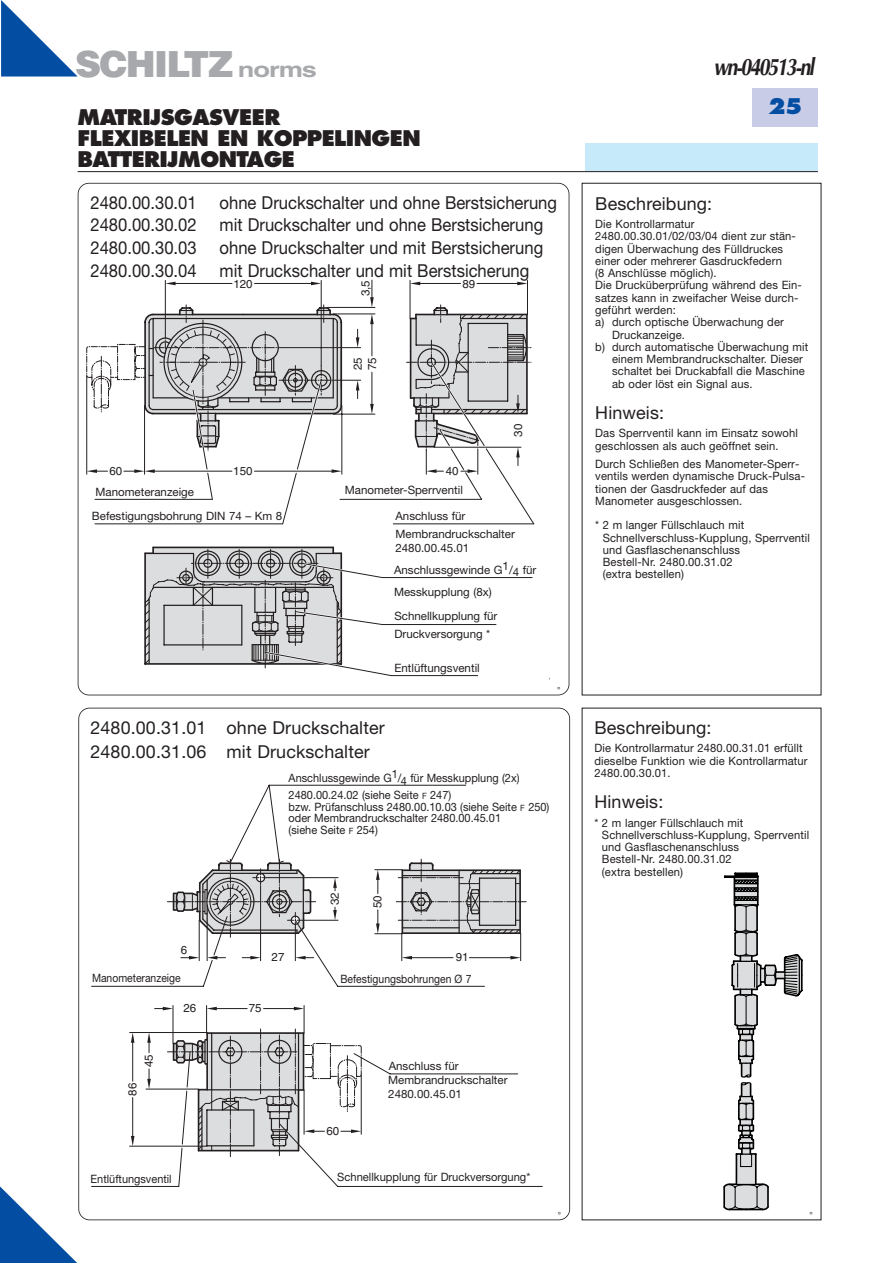
<style>
.page{position:relative;width:893px;height:1263px;background:#fff}
.page>*{position:absolute;margin:0;border:0;box-sizing:border-box;transform-origin:0 0}
.t1{font:900 36px "Helvetica";letter-spacing:-.045em;color:#a7a9ac}
.t2{font:italic 700 24px "Optima";letter-spacing:-.085em;color:#231f20;scale:.8 1}
.t3{font:800 21px/21px "Futura";letter-spacing:-.025em;color:#231f20}
.t4{font:800 21px "Futura";color:#034ea2}
.t5{font:17.85px "Helvetica Neue";color:#231f20;scale:.93 1}
.t6{font:17.85px/24.8px "Helvetica Neue";color:#231f20}
.t7{font:11.55px/12.3px "Helvetica Neue";letter-spacing:.01em;color:#231f20}
.t8{font:11.55px/11.6px "Helvetica Neue";letter-spacing:.01em;color:#231f20;scale:.95 1}
.t9{font:11.55px "Helvetica";color:#231f20}
.t10{font:11.55px "Helvetica Neue";letter-spacing:.01em;color:#231f20;scale:.9 1}
.t11{font:8.7px "Helvetica Neue";color:#231f20}
.s1{font-weight:700;font-size:21px}
.s2{font-size:8.7px}
</style>
<div class="page">
<svg style="left:0;top:1186px;width:109px;height:77px"></svg>
<svg style="left:1px;top:0;width:77px;height:77px"></svg>
<div style="left:585px;top:143px;width:232px;height:28px;background:#c7eafb"></div>
<hr style="left:78px;top:171px;width:739px;height:1px;background:#231f20">
<div style="left:752px;top:89px;width:65px;height:38px;background:#c8cce7"></div>
<svg style="left:723px;top:872px;width:80px;height:339px"></svg>
<svg style="left:144px;top:547px;width:388px;height:130px"></svg>
<svg style="left:86px;top:280px;width:449px;height:245px"></svg>
<hr style="left:434px;top:447px;width:87px;height:1px;background:#231f20">
<div style="left:78px;top:183px;width:491px;height:512px;border:2px solid #231f20;border-radius:11px"></div>
<div style="left:79px;top:708px;width:490px;height:512px;background:#fff;border-radius:11px"></div>
<svg style="left:91px;top:785px;width:452px;height:402px"></svg>
<svg style="left:396px;top:859px;width:130px;height:102px"></svg>
<svg style="left:147px;top:1006px;width:177px;height:151px"></svg>
<svg style="left:167px;top:785px;width:149px;height:152px"></svg>
<div style="left:78px;top:708px;width:492px;height:512px;border:2px solid #231f20;border-radius:11px"></div>
<div style="left:308px;top:509px;width:84px;height:18px;background:#fff"></div>
<div style="left:336px;top:486px;width:127px;height:12px;background:#fff"></div>
<div style="left:497px;top:624px;width:65px;height:6px;background:#fff"></div>
<div style="left:478px;top:673px;width:60px;height:7px;background:#fff"></div>
<h1 class="t1" style="left:75px;top:51px;width:243px">SCHILTZ <span class="s1">norms</span></h1>
<h3 class="t3" style="left:78px;top:108px;width:344px">MATRIJSGASVEER<br>FLEXIBELEN EN KOPPELINGEN<br>BATTERIJMONTAGE</h3>
<h3 class="t5" style="left:90px;top:196px;width:116px">2480.00.30.01</h3>
<h3 class="t5" style="left:219px;top:196px;width:364px">ohne Druckschalter und ohne Berstsicherung</h3>
<h3 class="t5" style="left:90px;top:219px;width:116px">2480.00.30.02</h3>
<h3 class="t5" style="left:219px;top:219px;width:349px">mit Druckschalter und ohne Berstsicherung</h3>
<h3 class="t5" style="left:90px;top:241px;width:116px">2480.00.30.03</h3>
<h3 class="t5" style="left:219px;top:241px;width:349px">ohne Druckschalter und mit Berstsicherung</h3>
<h3 class="t5" style="left:90px;top:264px;width:116px">2480.00.30.04</h3>
<h3 class="t5" style="left:219px;top:264px;width:334px">mit Druckschalter und mit Berstsicherung</h3>
<p class="t9" style="left:233px;top:279px;width:21px">120</p>
<p class="t9" style="left:462px;top:279px;width:14px">89</p>
<p class="t9" style="left:361px;top:296px;width:18px;rotate:-90deg">3,5</p>
<p class="t9" style="left:353px;top:370px;width:14px;rotate:-90deg">25</p>
<p class="t9" style="left:368px;top:370px;width:14px;rotate:-90deg">75</p>
<p class="t9" style="left:514px;top:437px;width:14px;rotate:-90deg">30</p>
<p class="t9" style="left:109px;top:467px;width:14px">60</p>
<p class="t9" style="left:233px;top:467px;width:21px">150</p>
<p class="t9" style="left:445px;top:467px;width:14px">40</p>
<p class="t7" style="left:95px;top:487px;width:100px">Manometeranzeige</p>
<p class="t7" style="left:345px;top:485px;width:120px">Manometer-Sperrventil</p>
<p class="t7" style="left:92px;top:510px;width:192px">Befestigungsbohrung DIN 74 – Km 8</p>
<p class="t7" style="left:395px;top:508px;width:121px;line-height:18.1px">Anschluss für<br>Membrandruckschalter</p>
<p class="t7" style="left:395px;top:543px;width:75px">2480.00.45.01</p>
<p class="t7" style="left:394px;top:560px;width:144px;line-height:21.9px">Anschlussgewinde G1/4 für<br>Messkupplung (8x)</p>
<p class="t7" style="left:394px;top:608px;width:105px;line-height:18.1px">Schnellkupplung für<br>Druckversorgung *</p>
<p class="t7" style="left:394px;top:663px;width:87px">Entlüftungsventil</p>
<p class="t11" style="left:557px;top:687px;width:5px">°</p>
<h3 class="t6" style="left:90px;top:717px;width:296px">2480.00.31.01 ohne Druckschalter<br>2480.00.31.06 mit Druckschalter</h3>
<p class="t8" style="left:289px;top:771px;width:244px;line-height:16.8px">Anschlussgewinde G1/4 für Messkupplung (2x)<br>2480.00.24.02 (siehe Seite <span class="s2">F</span> 247)</p>
<p class="t8" style="left:289px;top:802px;width:276px">bzw. Prüfanschluss 2480.00.10.03 (siehe Seite <span class="s2">F</span> 250) oder Membrandruckschalter 2480.00.45.01<br>(siehe Seite <span class="s2">F</span> 254)</p>
<p class="t9" style="left:181px;top:946px;width:8px">6</p>
<p class="t9" style="left:330px;top:905px;width:14px;rotate:-90deg">32</p>
<p class="t9" style="left:373px;top:908px;width:14px;rotate:-90deg">50</p>
<p class="t9" style="left:271px;top:953px;width:14px">27</p>
<p class="t9" style="left:455px;top:953px;width:14px">91</p>
<p class="t10" style="left:92px;top:974px;width:100px">Manometeranzeige</p>
<p class="t10" style="left:340px;top:975px;width:147px">Befestigungsbohrungen Ø 7</p>
<p class="t9" style="left:128px;top:1096px;width:14px;rotate:-90deg">86</p>
<p class="t9" style="left:144px;top:1067px;width:14px;rotate:-90deg">45</p>
<p class="t9" style="left:183px;top:1004px;width:14px">26</p>
<p class="t9" style="left:249px;top:1004px;width:14px">75</p>
<p class="t8" style="left:91px;top:1174px;width:87px">Entlüftungsventil</p>
<p class="t9" style="left:326px;top:1127px;width:14px">60</p>
<p class="t7" style="left:388px;top:1059px;width:121px;line-height:14.9px">Anschluss für<br>Membrandruckschalter</p>
<p class="t7" style="left:388px;top:1089px;width:75px">2480.00.45.01</p>
<p class="t7" style="left:337px;top:1172px;width:194px">Schnellkupplung für Druckversorgung*</p>
<p class="t11" style="left:557px;top:1212px;width:5px">°</p>
<h2 class="t2" style="left:713px;top:57px;width:128px">wn-040513-nl</h2>
<h3 class="t4" style="left:768px;top:97px;width:36px">25</h3>
<h3 class="t6" style="left:595px;top:193px;width:118px">Beschreibung:</h3>
<p class="t7" style="left:595px;top:219px;width:101px">Die Kontrollarmatur</p>
<p class="t7" style="left:595px;top:231px;width:202px">2480.00.30.01/02/03/04 dient zur stän-</p>
<p class="t7" style="left:595px;top:244px;width:189px">digen Überwachung des Fülldruckes</p>
<p class="t7" style="left:595px;top:256px;width:188px">einer oder mehrerer Gasdruckfedern</p>
<p class="t7" style="left:595px;top:268px;width:123px">(8 Anschlüsse möglich).</p>
<p class="t7" style="left:595px;top:280px;width:208px">Die Drucküberprüfung während des Ein-</p>
<p class="t7" style="left:595px;top:293px;width:205px">satzes kann in zweifacher Weise durch-</p>
<p class="t7" style="left:595px;top:305px;width:82px">geführt werden:</p>
<p class="t7" style="left:595px;top:317px;width:190px">a) durch optische Überwachung der</p>
<p class="t7" style="left:612px;top:329px;width:74px">Druckanzeige.</p>
<p class="t7" style="left:595px;top:342px;width:214px">b) durch automatische Überwachung mit</p>
<p class="t7" style="left:612px;top:354px;width:192px">einem Membrandruckschalter. Dieser</p>
<p class="t7" style="left:612px;top:366px;width:194px">schaltet bei Druckabfall die Maschine</p>
<p class="t7" style="left:612px;top:378px;width:142px">ab oder löst ein Signal aus.</p>
<h3 class="t6" style="left:595px;top:402px;width:70px">Hinweis:</h3>
<p class="t7" style="left:595px;top:428px;width:204px">Das Sperrventil kann im Einsatz sowohl geschlossen als auch geöffnet sein.</p>
<p class="t7" style="left:595px;top:459px;width:211px">Durch Schließen des Manometer-Sperr&shy;ventils werden dynamische Druck-Pulsa&shy;tionen der Gasdruckfeder auf das Manometer ausgeschlossen.</p>
<p class="t7" style="left:602px;top:520px;width:209px;text-indent:-7px">* 2 m langer Füllschlauch mit<br>Schnellverschluss-Kupplung, Sperrventil und Gasflaschenanschluss<br>Bestell-Nr. 2480.00.31.02<br>(extra bestellen)</p>
<h3 class="t6" style="left:594px;top:717px;width:118px">Beschreibung:</h3>
<p class="t7" style="left:594px;top:743px;width:215px">Die Kontrollarmatur 2480.00.31.01 erfüllt dieselbe Funktion wie die Kontrollarmatur<br>2480.00.30.01.</p>
<h3 class="t6" style="left:594px;top:791px;width:70px">Hinweis:</h3>
<p class="t7" style="left:602px;top:817px;width:209px;text-indent:-7px">* 2 m langer Füllschlauch mit<br>Schnellverschluss-Kupplung, Sperrventil und Gasflaschenanschluss<br>Bestell-Nr. 2480.00.31.02<br>(extra bestellen)</p>
<p class="t11" style="left:809px;top:1212px;width:5px">°</p>
</div>
